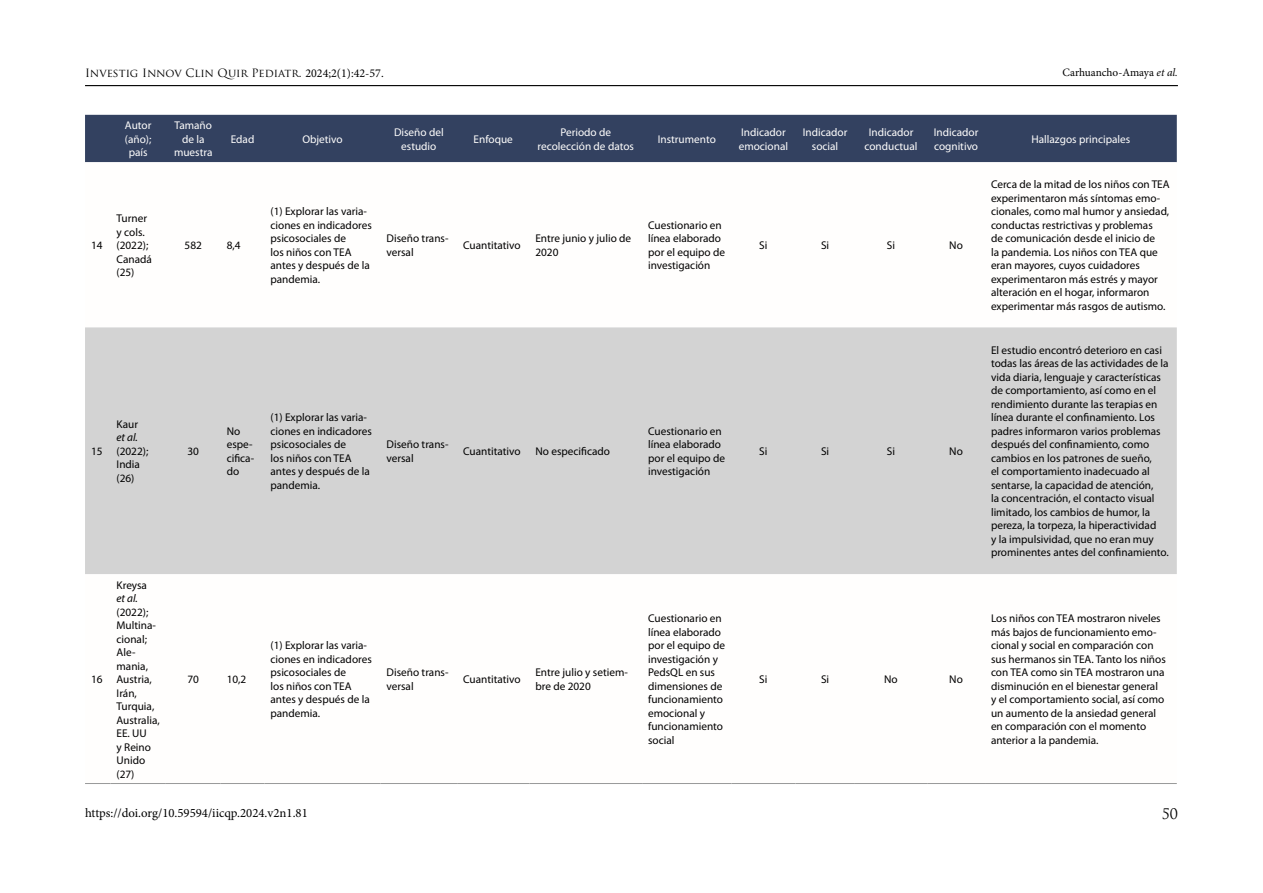
<style>
.page{position:relative;width:1263px;height:893px;background:#fff}
.page>*{position:absolute;margin:0;border:0;box-sizing:border-box;transform-origin:0 0}
.t1{font:14.25px "Trajan Pro";color:#000}
.t2{font:12.75px "Minion Pro";color:#000}
.t3{font:11.25px/13.5px "Myriad Pro";color:#000}
.t4{font:11.25px/13.5px "Myriad Pro";color:#fffefd;text-align:center}
.t5{font:11.25px "Trajan Pro";color:#000}
.t6{font:11.25px "Minion Pro";letter-spacing:-.005em;color:#000}
.t7{font:italic 11.25px "Myriad Pro";color:#000}
.s1{font-family:"Minion Pro";font-size:12px}
.s2{font-style:italic}
</style>
<div class="page">
<hr style="left:85px;top:85px;width:1093px;height:1px;background:#000">
<div style="left:85px;top:115px;width:1092px;height:47px;background:#334160"></div>
<div style="left:85px;top:327px;width:1092px;height:247px;background:#d3d3d3"></div>
<svg style="left:85px;top:783px;width:26px;height:1px"></svg>
<hr style="left:111px;top:783px;width:55px;height:1px;background:#989999">
<hr style="left:166px;top:783px;width:55px;height:1px;background:#989999">
<hr style="left:221px;top:783px;width:43px;height:1px;background:#989999">
<hr style="left:264px;top:783px;width:117px;height:1px;background:#989999">
<hr style="left:381px;top:783px;width:76px;height:1px;background:#989999">
<hr style="left:457px;top:783px;width:72px;height:1px;background:#989999">
<hr style="left:529px;top:783px;width:113px;height:1px;background:#989999">
<hr style="left:642px;top:783px;width:89px;height:1px;background:#989999">
<hr style="left:731px;top:783px;width:64px;height:1px;background:#989999">
<hr style="left:795px;top:783px;width:60px;height:1px;background:#989999">
<hr style="left:855px;top:783px;width:72px;height:1px;background:#989999">
<hr style="left:927px;top:783px;width:58px;height:1px;background:#989999">
<hr style="left:985px;top:783px;width:192px;height:1px;background:#989999">
<p class="t5" style="left:85px;top:66px;width:300px">Investig Innov Clin Quir Pediatr. <span class="s1">2024;2(1):42-57.</span></p>
<p class="t6" style="left:1063px;top:65px;width:117px">Carhuancho-Amaya <span class="s2">et al.</span></p>
<p class="t4" style="left:125px;top:119px;width:28px">Autor (año); país</p>
<p class="t4" style="left:174px;top:119px;width:40px">Tamaño de la muestra</p>
<p class="t4" style="left:231px;top:132px;width:25px">Edad</p>
<p class="t4" style="left:302px;top:132px;width:42px">Objetivo</p>
<p class="t4" style="left:394px;top:125px;width:51px">Diseño del estudio</p>
<p class="t4" style="left:474px;top:132px;width:41px">Enfoque</p>
<p class="t4" style="left:537px;top:125px;width:98px">Periodo de recolección de datos</p>
<p class="t4" style="left:658px;top:132px;width:60px">Instrumento</p>
<p class="t4" style="left:739px;top:125px;width:51px;text-align:left">Indicador emocional</p>
<p class="t4" style="left:803px;top:125px;width:46px">Indicador social</p>
<p class="t4" style="left:864px;top:125px;width:55px">Indicador conductual</p>
<p class="t4" style="left:934px;top:125px;width:46px;text-align:left">Indicador cognitivo</p>
<p class="t4" style="left:1031px;top:132px;width:100px">Hallazgos principales</p>
<p class="t3" style="left:91px;top:238px;width:13px">14</p>
<p class="t3" style="left:117px;top:211px;width:37px">Turner y cols. (2022);<br>Canadá (25)</p>
<p class="t3" style="left:185px;top:238px;width:19px">582</p>
<p class="t3" style="left:227px;top:238px;width:15px">8,4</p>
<p class="t3" style="left:270px;top:205px;width:103px">(1) Explorar las varia&shy;ciones en indicadores psicosociales de<br>los niños con TEA antes y después de la pandemia.</p>
<p class="t3" style="left:387px;top:232px;width:63px">Diseño trans&shy;versal</p>
<p class="t3" style="left:463px;top:238px;width:59px">Cuantitativo</p>
<p class="t3" style="left:535px;top:232px;width:97px">Entre junio y julio de<br>2020</p>
<p class="t3" style="left:648px;top:218px;width:79px">Cuestionario en línea elaborado por el equipo de investigación</p>
<p class="t3" style="left:759px;top:238px;width:10px">Si</p>
<p class="t3" style="left:821px;top:238px;width:10px">Si</p>
<p class="t3" style="left:887px;top:238px;width:10px">Si</p>
<p class="t3" style="left:949px;top:238px;width:15px">No</p>
<p class="t3" style="left:991px;top:178px;width:180px">Cerca de la mitad de los niños con TEA experimentaron más síntomas emo&shy;cionales, como mal humor y ansiedad, conductas restrictivas y problemas<br>de comunicación desde el inicio de<br>la pandemia. Los niños con TEA que eran mayores, cuyos cuidadores experimentaron más estrés y mayor alteración en el hogar, informaron experimentar más rasgos de autismo.</p>
<p class="t3" style="left:91px;top:444px;width:13px">15</p>
<p class="t3" style="left:117px;top:417px;width:23px">Kaur</p>
<p class="t7" style="left:117px;top:431px;width:23px">et al.</p>
<p class="t3" style="left:117px;top:444px;width:33px">(2022);<br>India (26)</p>
<p class="t3" style="left:187px;top:444px;width:13px">30</p>
<p class="t3" style="left:227px;top:424px;width:29px">No espe&shy;cifica&shy;do</p>
<p class="t3" style="left:270px;top:410px;width:103px">(1) Explorar las varia&shy;ciones en indicadores psicosociales de<br>los niños con TEA antes y después de la pandemia.</p>
<p class="t3" style="left:387px;top:437px;width:63px">Diseño trans&shy;versal</p>
<p class="t3" style="left:463px;top:444px;width:59px">Cuantitativo</p>
<p class="t3" style="left:535px;top:444px;width:76px">No especificado</p>
<p class="t3" style="left:648px;top:424px;width:79px">Cuestionario en línea elaborado por el equipo de investigación</p>
<p class="t3" style="left:759px;top:444px;width:10px">Si</p>
<p class="t3" style="left:821px;top:444px;width:10px">Si</p>
<p class="t3" style="left:887px;top:444px;width:10px">Si</p>
<p class="t3" style="left:949px;top:444px;width:15px">No</p>
<p class="t3" style="left:991px;top:343px;width:179px">El estudio encontró deterioro en casi todas las áreas de las actividades de la vida diaria, lenguaje y características de comportamiento, así como en el rendimiento durante las terapias en línea durante el confinamiento. Los padres informaron varios problemas después del confinamiento, como cambios en los patrones de sueño,<br>el comportamiento inadecuado al sentarse, la capacidad de atención,<br>la concentración, el contacto visual limitado, los cambios de humor, la pereza, la torpeza, la hiperactividad<br>y la impulsividad, que no eran muy prominentes antes del confinamiento.</p>
<p class="t3" style="left:91px;top:672px;width:13px">16</p>
<p class="t3" style="left:117px;top:578px;width:32px">Kreysa</p>
<p class="t7" style="left:117px;top:591px;width:23px">et al.</p>
<p class="t3" style="left:117px;top:605px;width:45px">(2022);<br>Multina&shy;cional;<br>Ale&shy;mania,<br>Austria,<br>Irán,<br>Turquia,<br>Australia,<br>EE. UU<br>y Reino<br>Unido (27)</p>
<p class="t3" style="left:187px;top:672px;width:13px">70</p>
<p class="t3" style="left:227px;top:672px;width:21px">10,2</p>
<p class="t3" style="left:270px;top:639px;width:103px">(1) Explorar las varia&shy;ciones en indicadores psicosociales de<br>los niños con TEA antes y después de la pandemia.</p>
<p class="t3" style="left:387px;top:666px;width:63px">Diseño trans&shy;versal</p>
<p class="t3" style="left:463px;top:672px;width:59px">Cuantitativo</p>
<p class="t3" style="left:535px;top:666px;width:94px">Entre julio y setiem&shy;bre de 2020</p>
<p class="t3" style="left:648px;top:612px;width:79px">Cuestionario en línea elaborado por el equipo de investigación y<br>PedsQL en sus dimensiones de funcionamiento emocional y funcionamiento social</p>
<p class="t3" style="left:759px;top:672px;width:10px">Si</p>
<p class="t3" style="left:821px;top:672px;width:10px">Si</p>
<p class="t3" style="left:884px;top:672px;width:15px">No</p>
<p class="t3" style="left:949px;top:672px;width:15px">No</p>
<p class="t3" style="left:991px;top:612px;width:176px">Los niños con TEA mostraron niveles más bajos de funcionamiento emo&shy;cional y social en comparación con sus hermanos sin TEA. Tanto los niños con TEA como sin TEA mostraron una disminución en el bienestar general y el comportamiento social, así como un aumento de la ansiedad general en comparación con el momento anterior a la pandemia.</p>
<p class="t2" style="left:85px;top:805px;width:224px">https://doi.org/10.59594/iicqp.2024.v2n1.81</p>
<p class="t1" style="left:1162px;top:804px;width:18px">50</p>
</div>
